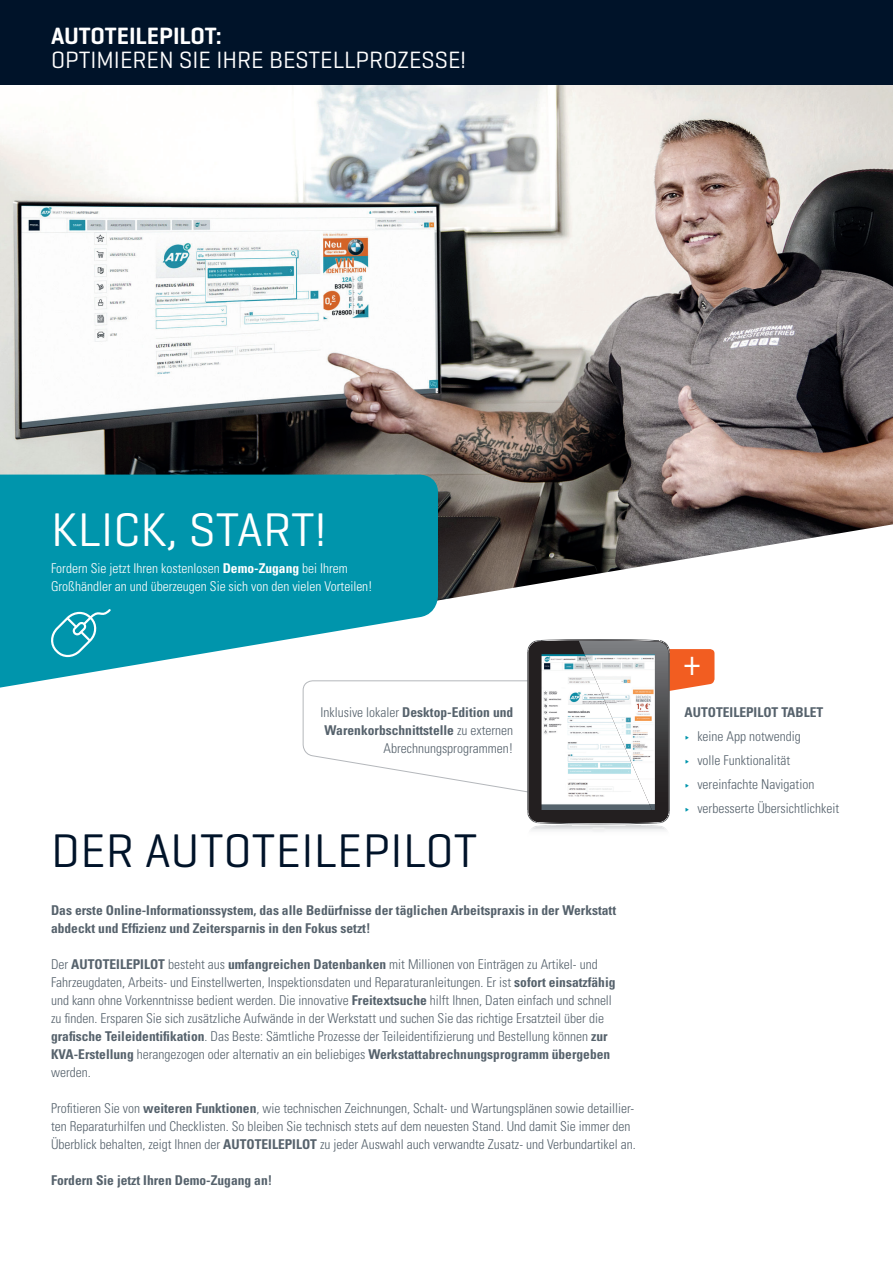
<style>
.page{position:relative;width:893px;height:1263px;background:#fff}
.page>*{position:absolute;margin:0;border:0;box-sizing:border-box;transform-origin:0 0}
.t1{font:48px "Geogrotesque";letter-spacing:.01em;color:#001329}
.t2{font:48px "Geogrotesque";letter-spacing:.01em;color:#fff}
.t3{font:condensed 36px "Univers LT Std";color:#fff}
.t4{font:24px "Geogrotesque";color:#fff}
.t5{font:600 24px "Geogrotesque";color:#fff}
.t6{font:300 condensed 13.5px/18px "Univers LT Std";color:#56626c}
.t7{font:700 condensed 13.5px/18px "Univers LT Std";color:#56626c}
.t8{font:300 condensed 13.5px/18px "Univers LT Std";color:#fff}
.s1{font-weight:700}
.s2{font-family:"Geogrotesque";font-weight:400;font-stretch:normal;color:#0095ac}
</style>
<div class="page">
<img style="left:0;top:85px;width:893px;height:516px">
<div style="left:0;top:0;width:893px;height:85px;background:#001329"></div>
<svg style="left:0;top:475px;width:438px;height:213px;background:#1da1b5"></svg>
<svg style="left:49px;top:609px;width:62px;height:48px;background:#28a5b9"></svg>
<svg style="left:302px;top:639px;width:412px;height:193px"></svg>
<img style="left:585px;top:654px;width:70px;height:156px">
<h3 class="t5" style="left:51px;top:20px;width:172px">AUTOTEILEPILOT:</h3>
<h3 class="t4" style="left:51px;top:44px;width:417px">OPTIMIEREN SIE IHRE BESTELLPROZESSE!</h3>
<h1 class="t2" style="left:51px;top:500px;width:276px">KLICK, START!</h1>
<p class="t8" style="left:51px;top:559px;width:323px">Fordern Sie jetzt Ihren kostenlosen <span class="s1">Demo-Zugang</span> bei Ihrem<br>Großhändler an und überzeugen Sie sich von den vielen Vorteilen!</p>
<p class="t6" style="left:321px;top:703px;width:194px;text-align:right">Inklusive lokaler <span class="s1">Desktop-Edition und<br>Warenkorbschnittstelle</span> zu externen<br>Abrechnungsprogrammen!</p>
<h1 class="t1" style="left:51px;top:821px;width:428px">DER AUTOTEILEPILOT</h1>
<p class="t7" style="left:51px;top:901px;width:567px">Das erste Online-Informationssystem, das alle Bedürfnisse der täglichen Arbeitspraxis in der Werkstatt abdeckt und Effizienz und Zeitersparnis in den Fokus setzt!</p>
<p class="t6" style="left:51px;top:955px;width:566px">Der <span class="s1">AUTOTEILEPILOT</span> besteht aus <span class="s1">umfangreichen Datenbanken</span> mit Millionen von Einträgen zu Artikel- und Fahrzeugdaten, Arbeits- und Einstellwerten, Inspektionsdaten und Reparaturanleitungen. Er ist <span class="s1">sofort einsatzfähig </span>und kann ohne Vorkenntnisse bedient werden. Die innovative <span class="s1">Freitextsuche</span> hilft Ihnen, Daten einfach und schnell zu finden. Ersparen Sie sich zusätzliche Aufwände in der Werkstatt und suchen Sie das richtige Ersatzteil über die <span class="s1">grafische Teileidentifikation</span>. Das Beste: Sämtliche Prozesse der Teileidentifizierung und Bestellung können <span class="s1">zur KVA-Erstellung</span> herangezogen oder alternativ an ein beliebiges <span class="s1">Werkstattabrechnungsprogramm übergeben </span>werden.</p>
<p class="t6" style="left:51px;top:1099px;width:586px">Profitieren Sie von <span class="s1">weiteren Funktionen</span>, wie technischen Zeichnungen, Schalt- und Wartungsplänen sowie detaillier&shy;ten Reparaturhilfen und Checklisten. So bleiben Sie technisch stets auf dem neuesten Stand. Und damit Sie immer den<br>Überblick behalten, zeigt Ihnen der <span class="s1">AUTOTEILEPILOT</span> zu jeder Auswahl auch verwandte Zusatz- und Verbundartikel an.</p>
<p class="t7" style="left:51px;top:1171px;width:223px">Fordern Sie jetzt Ihren Demo-Zugang an!</p>
<h2 class="t3" style="left:683px;top:639px;width:19px">+</h2>
<p class="t6" style="left:685px;top:700px;width:156px;line-height:24px"><span class="s1">AUTOTEILEPILOT TABLET<br></span><span class="s2">∂</span> keine App notwendig<br><span class="s2">∂</span> volle Funktionalität<br><span class="s2">∂</span> vereinfachte Navigation<br><span class="s2">∂</span> verbesserte Übersichtlichkeit</p>
</div>
